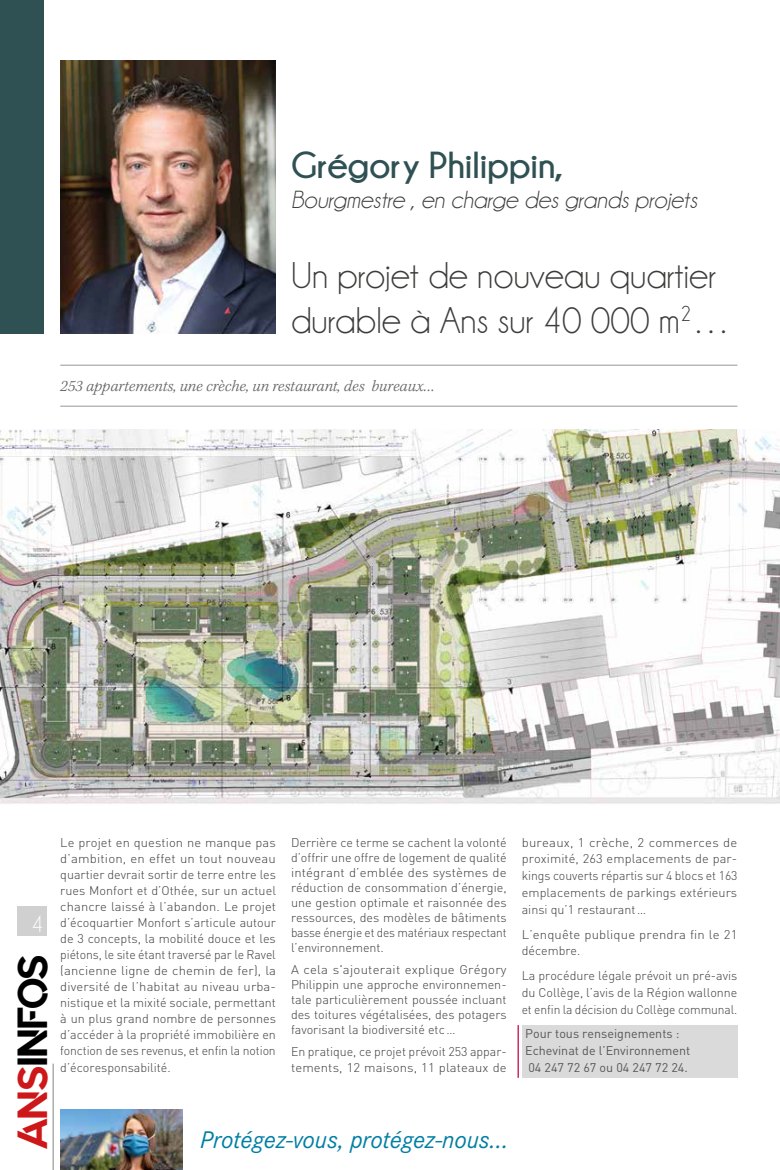
<style>
.page{position:relative;width:780px;height:1170px;background:#fff}
.page>*{position:absolute;margin:0;border:0;box-sizing:border-box;transform-origin:0 0}
.t1{font:41.88px "Quantify";color:#000}
.t2{font:37.5px/45px "Champagne&Limousines";color:#3c3c3b}
.t3{font:700 37.5px "Champagne&Limousines";color:#305153}
.t4{font:italic 25px "Champagne&Limousines";color:#3c3c3b}
.t5{font:italic 25px "Corporate S";color:#007ea3}
.t6{font:23.75px "Champagne&Limousines";color:#fff}
.t7{font:italic 300 16.25px "Kepler Std";color:#646363}
.t8{font:300 12.5px/16.1px "DIN";color:#3c3c3b;text-align:justify}
.t9{font:300 12.5px/17px "DIN";color:#3c3c3b;text-align:justify;scale:1.05 1}
.t10{font:12.5px/17px "DIN";color:#575756}
.s1{color:#cd1719}
</style>
<div class="page">
<hr style="left:53px;top:1063px;width:1px;height:106px;background:#9d9d9c">
<div style="left:18px;top:905px;width:29px;height:30px;background:#d0d0d0"></div>
<div style="left:0;top:0;width:44px;height:333px;background:#305153"></div>
<img style="left:60px;top:1109px;width:122px;height:60px">
<hr style="left:60px;top:365px;width:677px;height:1px;background:#7c7b7b">
<hr style="left:60px;top:406px;width:677px;height:1px;background:#7c7b7b">
<div style="left:521px;top:1025px;width:216px;height:52px;background:#dadada"></div>
<hr style="left:517px;top:1025px;width:1px;height:52px;background:#c6014a">
<img style="left:60px;top:60px;width:216px;height:273px">
<img style="left:0;top:429px;width:780px;height:375px">
<h2 class="t3" style="left:291px;top:144px;width:274px">Grégory Philippin,</h2>
<h3 class="t4" style="left:291px;top:187px;width:407px">Bourgmestre , en charge des grands projets</h3>
<h2 class="t2" style="left:291px;top:253px;width:444px">Un projet de nouveau quartier durable à Ans sur 40 000 m<sup>2</sup> …</h2>
<h3 class="t7" style="left:60px;top:377px;width:376px">253 appartements, une crèche, un restaurant, des bureaux…</h3>
<h3 class="t6" style="left:31px;top:911px;width:14px">4</h3>
<h1 class="t1" style="left:9px;top:1149px;width:197px;rotate:-90deg"><span class="s1">ANS</span>INFOS</h1>
<p class="t8" style="left:60px;top:833px;width:217px">Le projet en question ne manque pas d’ambition, en effet un tout nouveau quartier devrait sortir de terre entre les rues Monfort et d’Othée, sur un actuel chancre laissé à l’abandon. Le projet d’écoquartier Monfort s’articule autour de 3 concepts, la mobilité douce et les piétons, le site étant traversé par le Ravel (ancienne ligne de chemin de fer), la diversité de l’habitat au niveau urba&shy;nistique et la mixité sociale, permettant à un plus grand nombre de personnes d’accéder à la propriété immobilière en fonction de ses revenus, et enfin la notion d’écoresponsabilité.</p>
<p class="t8" style="left:291px;top:834px;width:217px;line-height:15px">Derrière ce terme se cachent la volonté d’offrir une offre de logement de qualité intégrant d’emblée des systèmes de réduction de consommation d’énergie, une gestion optimale et raisonnée des ressources, des modèles de bâtiments basse énergie et des matériaux respectant l’environnement.</p>
<p class="t9" style="left:291px;top:961px;width:207px;line-height:15px">A cela s'ajouterait explique Grégory Philippin une approche environnemen&shy;tale particulièrement poussée incluant des toitures végétalisées, des potagers favorisant la biodiversité etc…</p>
<p class="t8" style="left:291px;top:1044px;width:217px;line-height:15px">En pratique, ce projet prévoit 253 appar&shy;tements, 12 maisons, 11 plateaux de</p>
<h3 class="t5" style="left:200px;top:1125px;width:309px">Protégez-vous, protégez-nous...</h3>
<p class="t9" style="left:521px;top:833px;width:207px">bureaux, 1 crèche, 2 commerces de proximité, 263 emplacements de par&shy;kings couverts répartis sur 4 blocs et 163 emplacements de parkings extérieurs ainsi qu’1 restaurant…</p>
<p class="t9" style="left:521px;top:925px;width:207px">L’enquête publique prendra fin le 21 décembre.</p>
<p class="t8" style="left:521px;top:966px;width:217px;line-height:17px">La procédure légale prévoit un pré-avis du Collège, l’avis de la Région wallonne et enfin la décision du Collège communal.</p>
<p class="t10" style="left:525px;top:1024px;width:167px">Pour tous renseignements :<br>Echevinat de l’Environnement<br>04 247 72 67 ou 04 247 72 24.</p>
</div>
